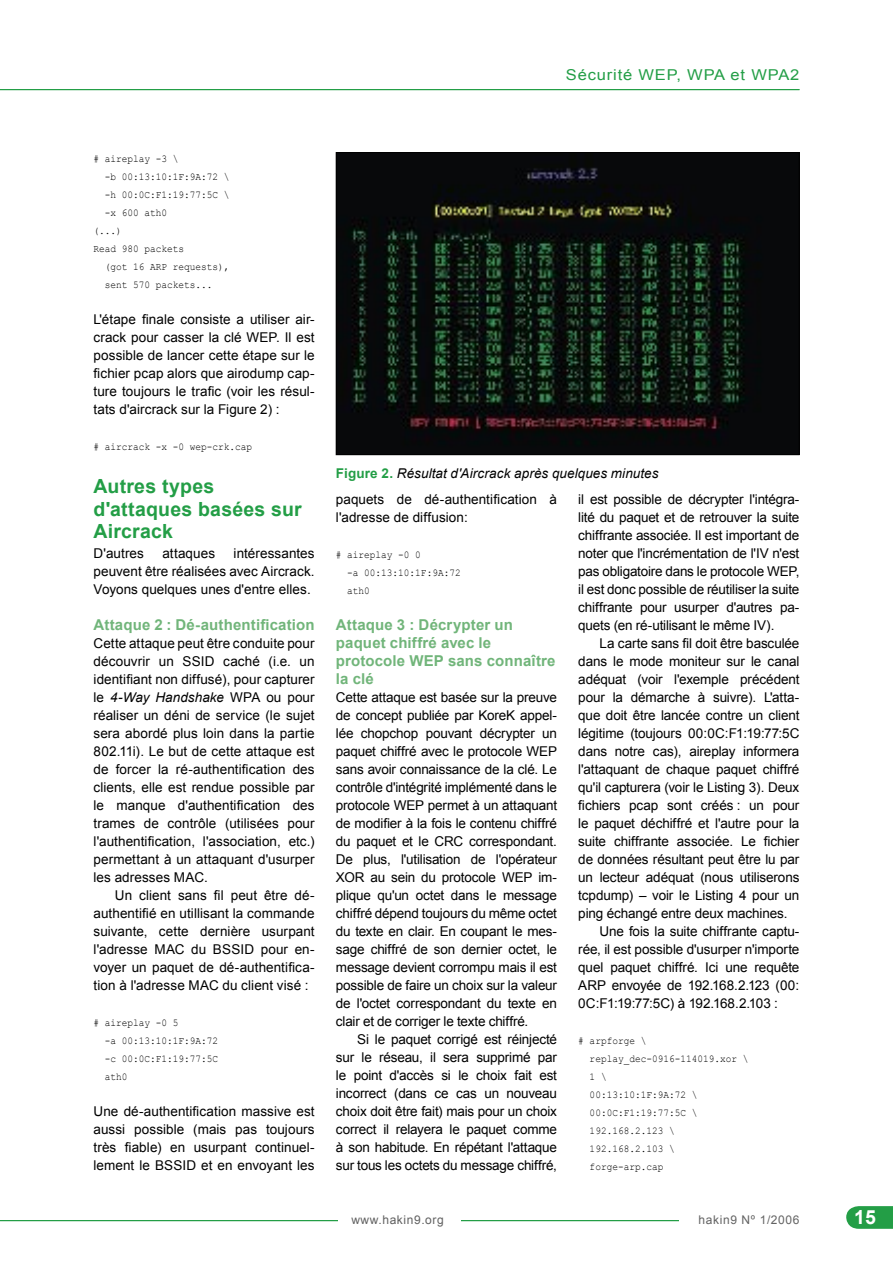
<style>
.page{position:relative;width:893px;height:1263px;background:#fff}
.page>*{position:absolute;margin:0;border:0;box-sizing:border-box;transform-origin:0 0}
.SUBHEAD{font:700 19.5px/22.5px "Arial";letter-spacing:.01em;color:#239e46}
.t1{font:700 19.5px "Arial";color:#fff}
.SUBHEAD2{font:700 15px/18px "Arial";letter-spacing:.01em;color:#71b57a}
.t2{font:15px "Arial";letter-spacing:.05em;color:#239e46;scale:1.1 1}
.BODY_TEXT{font:13.5px/18px "Arial";letter-spacing:-.01em;color:#000;text-align:justify}
.BODY1{font:13.5px/18px "Arial";letter-spacing:.005em;color:#000;text-align:justify}
.BODY1_WS{font:13.5px/18px "Arial";letter-spacing:.005em;color:#000;text-align:justify}
.PODPIS{font:italic 13.5px "Arial";letter-spacing:.005em;color:#000}
.t3{font:12px "Arial";letter-spacing:.05em;color:#606060}
.t4{font:12px "Arial";letter-spacing:.05em;color:#636363}
.BODY_CODE{font:10.5px "Courier New";color:#000;scale:.9 1}
.BODY_CODE_WS{font:10.5px "Courier New";color:#000;scale:.9 1}
.s1{font-style:italic}
.s2{font-weight:700;font-style:normal;color:#239e46}
</style>
<div class="page">
<hr style="left:0;top:1220px;width:772px;height:1px;background:#239e46">
<hr style="left:0;top:89px;width:799px;height:1px;background:#239e46">
<div style="left:338px;top:1203px;width:122px;height:60px;background:#fff"></div>
<div style="left:679px;top:1203px;width:120px;height:60px;background:#fff"></div>
<svg style="left:846px;top:1206px;width:47px;height:23px"></svg>
<img style="left:338px;top:154px;width:459px;height:299px">
<div style="left:336px;top:152px;width:463px;height:303px;border:1px solid #000"></div>
<p class="t2" style="left:566px;top:65px;width:214px">Sécurité WEP, WPA et WPA2</p>
<p class="BODY_CODE_WS" style="left:94px;top:152px;width:96px"># aireplay -3 \</p>
<p class="BODY_CODE" style="left:105px;top:170px;width:140px">-b 00:13:10:1F:9A:72 \</p>
<p class="BODY_CODE" style="left:105px;top:188px;width:140px">-h 00:0C:F1:19:77:5C \</p>
<p class="BODY_CODE" style="left:105px;top:206px;width:71px">-x 600 ath0</p>
<p class="BODY_CODE" style="left:94px;top:224px;width:33px">(...)</p>
<p class="BODY_CODE" style="left:94px;top:242px;width:102px">Read 980 packets</p>
<p class="BODY_CODE" style="left:105px;top:260px;width:140px">(got 16 ARP requests),</p>
<p class="BODY_CODE" style="left:105px;top:278px;width:121px">sent 570 packets...</p>
<p class="BODY1_WS" style="left:94px;top:310px;width:223px">L'étape finale consiste a utiliser air&shy;crack pour casser la clé WEP. Il est possible de lancer cette étape sur le fichier pcap alors que airodump cap&shy;ture toujours le trafic (voir les résul&shy;tats d'aircrack sur la Figure 2) :</p>
<p class="BODY_CODE_WS" style="left:94px;top:440px;width:178px"># aircrack -x -0 wep-crk.cap</p>
<p class="SUBHEAD" style="left:94px;top:476px;width:210px">Autres types d'attaques basées sur<br>Aircrack</p>
<p class="BODY1" style="left:94px;top:544px;width:52px">D'autres</p>
<p class="BODY1" style="left:162px;top:544px;width:54px">attaques</p>
<p class="BODY1" style="left:94px;top:544px;width:223px;text-indent:140px">intéressantes peuvent être réalisées avec Aircrack.<br>Voyons quelques unes d'entre elles.</p>
<p class="SUBHEAD2" style="left:94px;top:616px;width:223px">Attaque 2 : Dé-authentification</p>
<p class="BODY1" style="left:94px;top:634px;width:223px">Cette attaque peut être conduite pour découvrir un SSID caché (i.e. un identifiant non diffusé), pour capturer le <span class="s1">4-Way Handshake</span> WPA ou pour réaliser un déni de service (le sujet sera abordé plus loin dans la partie 802.11i). Le but de cette attaque est de forcer la ré-authentification des clients, elle est rendue possible par le manque d'authentification des trames de contrôle (utilisées pour l'authentification, l'association, etc.) permettant à un attaquant d'usurper les adresses MAC.</p>
<p class="BODY_TEXT" style="left:94px;top:886px;width:223px;text-indent:21px">Un client sans fil peut être dé&shy;authentifié en utillisant la commande suivante, cette dernière usurpant l'adresse MAC du BSSID pour en&shy;voyer un paquet de dé-authentifica&shy;tion à l'adresse MAC du client visé :</p>
<p class="BODY_CODE_WS" style="left:94px;top:1016px;width:96px"># aireplay -0 5</p>
<p class="BODY_CODE" style="left:105px;top:1034px;width:128px">-a 00:13:10:1F:9A:72</p>
<p class="BODY_CODE" style="left:105px;top:1052px;width:128px">-c 00:0C:F1:19:77:5C</p>
<p class="BODY_CODE" style="left:105px;top:1070px;width:27px">ath0</p>
<p class="BODY1_WS" style="left:94px;top:1102px;width:223px">Une dé-authentification massive est aussi possible (mais pas toujours très fiable) en usurpant continuel&shy;lement le BSSID et en envoyant les</p>
<p class="PODPIS" style="left:336px;top:464px;width:324px"><span class="s2">Figure 2.</span> Résultat d'Aircrack après quelques minutes</p>
<p class="BODY1_WS" style="left:336px;top:490px;width:223px">paquets de dé-authentification à l'adresse de diffusion:</p>
<p class="BODY_CODE_WS" style="left:336px;top:548px;width:96px"># aireplay -0 0</p>
<p class="BODY_CODE" style="left:347px;top:566px;width:128px">-a 00:13:10:1F:9A:72</p>
<p class="BODY_CODE" style="left:347px;top:584px;width:27px">ath0</p>
<p class="SUBHEAD2" style="left:336px;top:616px;width:221px">Attaque 3 : Décrypter un paquet chiffré avec le protocole WEP sans connaître la clé</p>
<p class="BODY1" style="left:336px;top:688px;width:223px">Cette attaque est basée sur la preuve de concept publiée par KoreK appel&shy;lée chopchop pouvant décrypter un paquet chiffré avec le protocole WEP sans avoir connaissance de la clé. Le contrôle d'intégrité implémenté dans le protocole WEP permet à un attaquant de modifier à la fois le contenu chiffré du paquet et le CRC correspondant.<br>De plus, l'utilisation de l'opérateur XOR au sein du protocole WEP im&shy;plique qu'un octet dans le message chiffré dépend toujours du même octet du texte en clair. En coupant le mes&shy;sage chiffré de son dernier octet, le message devient corrompu mais il est possible de faire un choix sur la valeur de l'octet correspondant du texte en clair et de corriger le texte chiffré.</p>
<p class="BODY_TEXT" style="left:336px;top:1030px;width:223px;text-indent:21px">Si le paquet corrigé est réinjecté sur le réseau, il sera supprimé par le point d'accès si le choix fait est incorrect (dans ce cas un nouveau choix doit être fait) mais pour un choix correct il relayera le paquet comme à son habitude. En répétant l'attaque sur tous les octets du message chiffré,</p>
<p class="BODY_TEXT" style="left:578px;top:490px;width:223px">il est possible de décrypter l'intégra&shy;lité du paquet et de retrouver la suite chiffrante associée. Il est important de noter que l'incrémentation de l'IV n'est pas obligatoire dans le protocole WEP, il est donc possible de réutiliser la suite chiffrante pour usurper d'autres pa&shy;quets (en ré-utilisant le même IV).</p>
<p class="BODY_TEXT" style="left:578px;top:634px;width:223px;text-indent:21px">La carte sans fil doit être basculée dans le mode moniteur sur le canal adéquat (voir l'exemple précédent pour la démarche à suivre). L'atta&shy;que doit être lancée contre un client légitime (toujours 00:0C:F1:19:77:5C dans notre cas), aireplay informera l'attaquant de chaque paquet chiffré qu'il capturera (voir le Listing 3). Deux fichiers pcap sont créés : un pour le paquet déchiffré et l'autre pour la suite chiffrante associée. Le fichier de données résultant peut être lu par un lecteur adéquat (nous utiliserons tcpdump) – voir le Listing 4 pour un ping échangé entre deux machines.</p>
<p class="BODY_TEXT" style="left:578px;top:922px;width:223px;text-indent:21px">Une fois la suite chiffrante captu&shy;rée, il est possible d'usurper n'importe quel paquet chiffré. Ici une requête ARP envoyée de 192.168.2.123 (00:<br>0C:F1:19:77:5C) à 192.168.2.103 :</p>
<p class="BODY_CODE_WS" style="left:578px;top:1034px;width:77px"># arpforge \</p>
<p class="BODY_CODE" style="left:590px;top:1052px;width:178px">replay_dec-0916-114019.xor \</p>
<p class="BODY_CODE" style="left:590px;top:1070px;width:20px">1 \</p>
<p class="BODY_CODE" style="left:590px;top:1088px;width:121px">00:13:10:1F:9A:72 \</p>
<p class="BODY_CODE" style="left:590px;top:1106px;width:121px">00:0C:F1:19:77:5C \</p>
<p class="BODY_CODE" style="left:590px;top:1124px;width:96px">192.168.2.123 \</p>
<p class="BODY_CODE" style="left:590px;top:1142px;width:96px">192.168.2.103 \</p>
<p class="BODY_CODE" style="left:590px;top:1160px;width:83px">forge-arp.cap</p>
<p class="t3" style="left:351px;top:1212px;width:94px">www.hakin9.org</p>
<p class="t4" style="left:699px;top:1212px;width:102px">hakin9 Nº 1/2006</p>
<h1 class="t1" style="left:854px;top:1204px;width:23px">15</h1>
</div>
